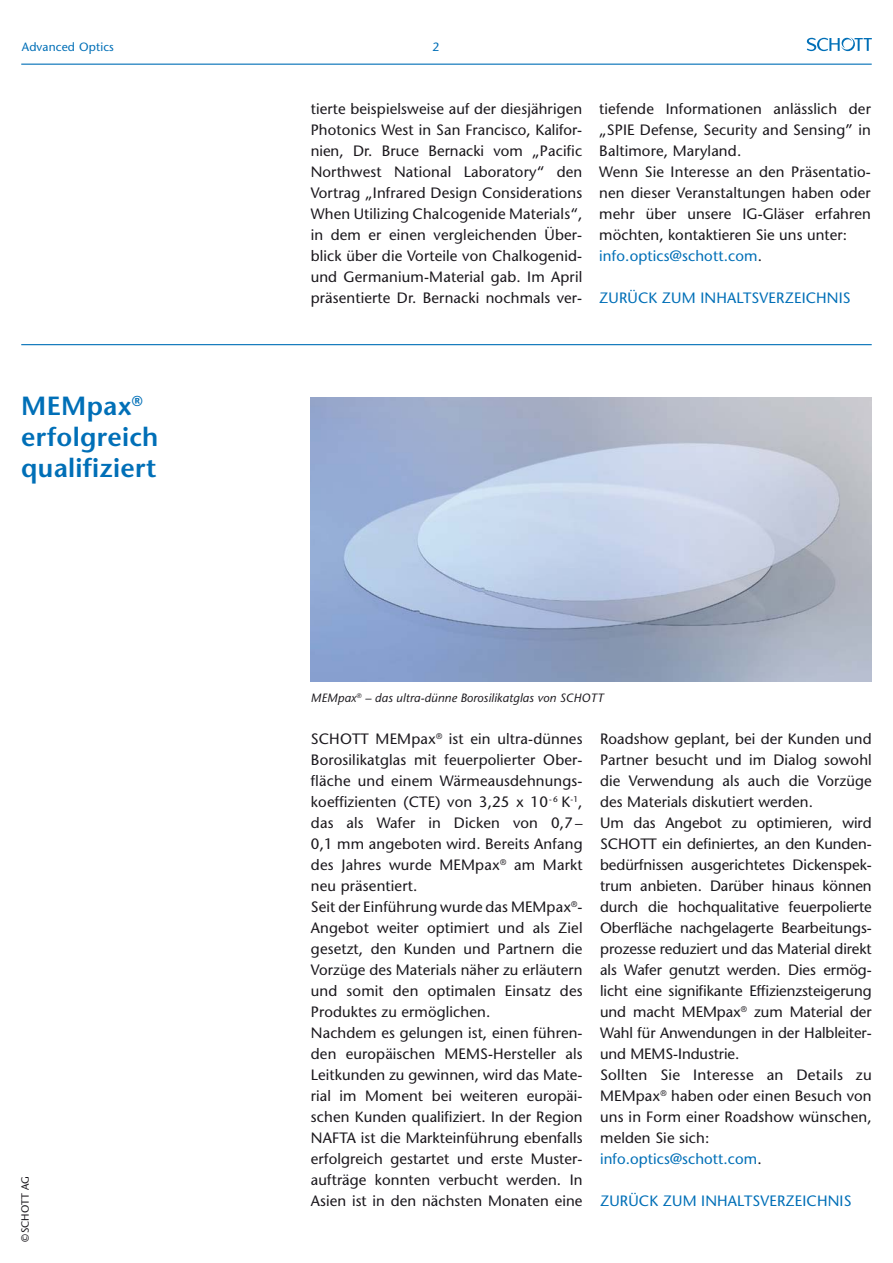
<style>
.page{position:relative;width:893px;height:1263px;background:#fff}
.page>*{position:absolute;margin:0;border:0;box-sizing:border-box;transform-origin:0 0}
.t1{font:600 26.25px/30.8px "Stone Sans Std";letter-spacing:.01em;color:#006fb7}
.t2{font:500 15px/21px "Stone Sans Std";letter-spacing:.005em;color:#1a171c}
.t3{font:500 15px "Stone Sans Std";letter-spacing:.01em;color:#006fb7}
.t4{font:italic 500 12px "Stone Sans Std";letter-spacing:.01em;color:#1a171c}
.t5{font:500 12px "Stone Sans Std";letter-spacing:.01em;color:#006fb7}
.t6{font:500 10.5px "Stone Sans Std";color:#1a171c}
.s1{color:#006fb7}
</style>
<div class="page">
<svg style="left:807px;top:37px;width:65px;height:14px"></svg>
<hr style="left:21px;top:64px;width:851px;height:1px;background:#006fb7">
<img style="left:311px;top:397px;width:561px;height:284px">
<hr style="left:21px;top:344px;width:851px;height:1px;background:#006fb7">
<p class="t5" style="left:22px;top:40px;width:94px">Advanced Optics</p>
<p class="t5" style="left:432px;top:40px;width:8px">2</p>
<h1 class="t1" style="left:21px;top:390px;width:139px">MEMpax<sup>® </sup>erfolgreich qualifiziert</h1>
<p class="t6" style="left:19px;top:1242px;width:67px;rotate:-90deg">©SCHOTT AG</p>
<p class="t2" style="left:311px;top:98px;width:273px;text-align:justify">tierte beispielsweise auf der diesjährigen Photonics West in San Francisco, Kalifor&shy;nien, Dr. Bruce Bernacki vom „Pacific Northwest National Laboratory“ den Vortrag „Infrared Design Considerations When Utilizing Chalcogenide Materials“, in dem er einen vergleichenden Über&shy;blick über die Vorteile von Chalkogenid&shy;und Germanium-Material gab. Im April präsentierte Dr. Bernacki nochmals ver-</p>
<p class="t2" style="left:599px;top:98px;width:273px">tiefende Informationen anlässlich der „SPIE Defense, Security and Sensing” in Baltimore, Maryland.<br>Wenn Sie Interesse an den Präsentatio&shy;nen dieser Veranstaltungen haben oder mehr über unsere IG-Gläser erfahren möchten, kontaktieren Sie uns unter: <span class="s1">info.optics@schott.com</span>.</p>
<p class="t3" style="left:599px;top:289px;width:253px">ZURÜCK ZUM INHALTSVERZEICHNIS</p>
<p class="t4" style="left:311px;top:691px;width:294px">MEMpax<sup>®</sup> – das ultra-dünne Borosilikatglas von SCHOTT</p>
<p class="t2" style="left:311px;top:728px;width:273px">SCHOTT MEMpax<sup>®</sup> ist ein ultra-dünnes Borosilikatglas mit feuerpolierter Ober&shy;fläche und einem Wärmeausdehnungs&shy;koeffizienten (CTE) von 3,25 x 10<sup>-</sup> <sup>6</sup> K<sup>-1</sup>, das als Wafer in Dicken von 0,7 – 0,1 mm angeboten wird. Bereits Anfang des Jahres wurde MEMpax<sup>®</sup> am Markt neu präsentiert.<br>Seit der Einführung wurde das MEMpax<sup>®</sup>- Angebot weiter optimiert und als Ziel gesetzt, den Kunden und Partnern die Vorzüge des Materials näher zu erläutern und somit den optimalen Einsatz des Produktes zu ermöglichen.<br>Nachdem es gelungen ist, einen führen&shy;den europäischen MEMS-Hersteller als Leitkunden zu gewinnen, wird das Mate&shy;rial im Moment bei weiteren europäi&shy;schen Kunden qualifiziert. In der Region NAFTA ist die Markteinführung ebenfalls erfolgreich gestartet und erste Muster&shy;aufträge konnten verbucht werden. In Asien ist in den nächsten Monaten eine</p>
<p class="t2" style="left:600px;top:728px;width:273px">Roadshow geplant, bei der Kunden und Partner besucht und im Dialog sowohl die Verwendung als auch die Vorzüge des Materials diskutiert werden.<br>Um das Angebot zu optimieren, wird SCHOTT ein definiertes, an den Kunden&shy;bedürfnissen ausgerichtetes Dickenspek&shy;trum anbieten. Darüber hinaus können durch die hochqualitative feuerpolierte Oberfläche nachgelagerte Bearbeitungs&shy;prozesse reduziert und das Material direkt als Wafer genutzt werden. Dies ermög&shy;licht eine signifikante Effizienzsteigerung und macht MEMpax<sup>®</sup> zum Material der Wahl für Anwendungen in der Halbleiter&shy;und MEMS-Industrie.<br>Sollten Sie Interesse an Details zu MEMpax<sup>®</sup> haben oder einen Besuch von uns in Form einer Roadshow wünschen, melden Sie sich: <span class="s1">info.optics@schott.com</span>.</p>
<p class="t3" style="left:600px;top:1192px;width:253px">ZURÜCK ZUM INHALTSVERZEICHNIS</p>
</div>
